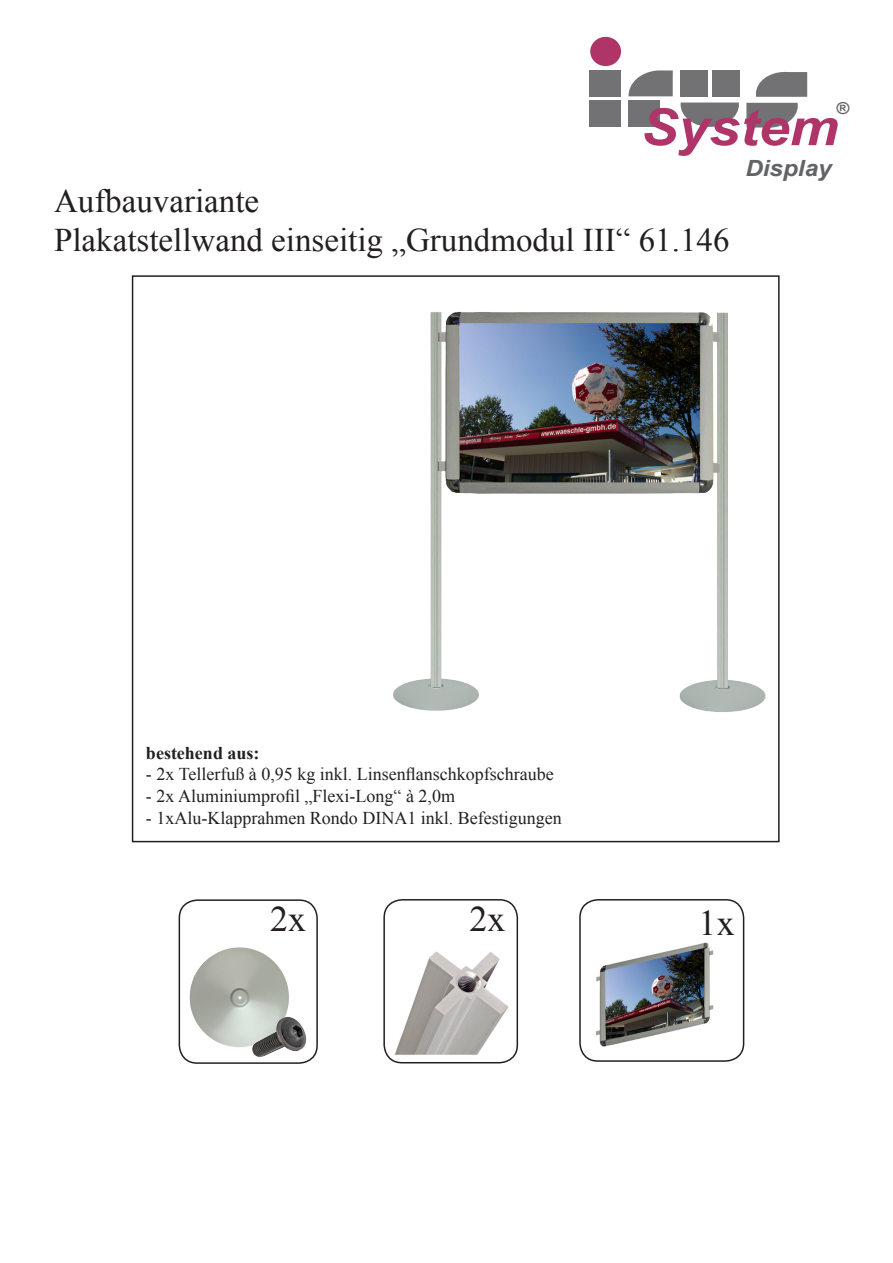
<style>
.page{position:relative;width:893px;height:1263px;background:#fff}
.page>*{position:absolute;margin:0;border:0;box-sizing:border-box;transform-origin:0 0}
.t1{font:italic 700 51.3px "Arial";color:#af3467;scale:1.09 1}
.t2{font:36px "Times New Roman";color:#231f20}
.t3{font:33px "Times New Roman";color:#231f20}
.t4{font:italic 700 22.35px "Arial";color:#626366;scale:1.09 1}
.t5{font:18px "Times New Roman";color:#231f20}
.t6{font:700 18px "Times New Roman";color:#231f20}
.t7{font:italic 700 16.5px "Arial";color:#626366;scale:1.05 1}
</style>
<div class="page">
<img style="left:393px;top:311px;width:373px;height:401px">
<img style="left:388px;top:951px;width:129px;height:112px">
<div style="left:383px;top:899px;width:135px;height:164px;border:2px solid #231f20;border-radius:18px"></div>
<img style="left:189px;top:947px;width:100px;height:100px">
<div style="left:179px;top:899px;width:139px;height:165px;border:2px solid #231f20;border-radius:18px"></div>
<img style="left:596px;top:942px;width:118px;height:105px">
<div style="left:579px;top:899px;width:165px;height:163px;border:2px solid #231f20;border-radius:18px"></div>
<img style="left:250px;top:1017px;width:57px;height:40px">
<div style="left:590px;top:37px;width:31px;height:29px;background:#af3467;border-radius:50%"></div>
<div style="left:590px;top:70px;width:31px;height:26px;background:#727275"></div>
<div style="left:590px;top:100px;width:31px;height:27px;background:#727275"></div>
<svg style="left:628px;top:70px;width:45px;height:26px"></svg>
<div style="left:628px;top:100px;width:31px;height:27px;background:#727275"></div>
<div style="left:680px;top:70px;width:28px;height:26px;background:#727275"></div>
<div style="left:712px;top:70px;width:28px;height:26px;background:#727275"></div>
<svg style="left:681px;top:103px;width:58px;height:24px"></svg>
<svg style="left:746px;top:103px;width:52px;height:25px"></svg>
<svg style="left:756px;top:72px;width:51px;height:25px"></svg>
<p class="t1" style="left:641px;top:94px;width:183px">System</p>
<p class="t7" style="left:836px;top:97px;width:14px">®</p>
<p class="t4" style="left:745px;top:154px;width:81px">Display</p>
<p class="t3" style="left:54px;top:179px;width:207px">Aufbauvariante</p>
<p class="t3" style="left:54px;top:218px;width:677px">Plakatstellwand einseitig „Grundmodul III“ 61.146</p>
<p class="t6" style="left:146px;top:740px;width:115px">bestehend aus:</p>
<p class="t5" style="left:146px;top:762px;width:409px">- 2x Tellerfuß à 0,95 kg inkl. Linsenflanschkopfschraube</p>
<p class="t5" style="left:146px;top:784px;width:311px">- 2x Aluminiumprofil „Flexi-Long“ à 2,0m</p>
<p class="t5" style="left:146px;top:805px;width:417px">- 1xAlu-Klapprahmen Rondo DINA1 inkl. Befestigungen</p>
<p class="t2" style="left:270px;top:895px;width:37px">2x</p>
<p class="t2" style="left:469px;top:895px;width:37px">2x</p>
<p class="t2" style="left:699px;top:899px;width:37px">1x</p>
</div>
